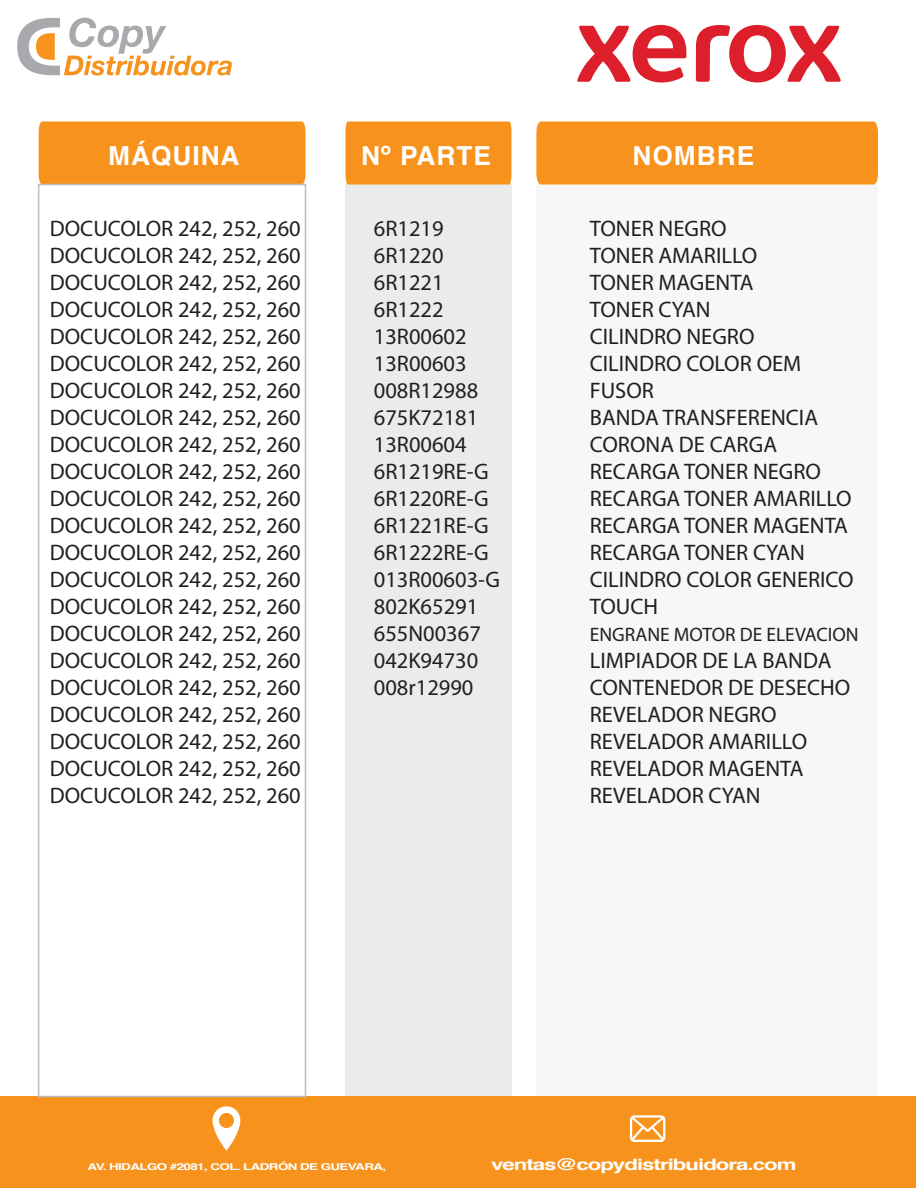
<style>
.page{position:relative;width:918px;height:1188px;background:#fff}
.page>*{position:absolute;margin:0;border:0;box-sizing:border-box;transform-origin:0 0}
.t1{font:700 26.25px "Helvetica";letter-spacing:.04em;color:#fff}
.t2{font:22.5px "Myriad Pro";color:#231f20}
.t3{font:19.5px "Myriad Pro";color:#231f20}
.t4{font:700 15.75px "Helvetica";letter-spacing:-.045em;color:#fff;scale:1.42 1}
.t5{font:700 9.45px "Helvetica";letter-spacing:-.045em;color:#fff;scale:1.42 1}
</style>
<div class="page">
<div style="left:0;top:1096px;width:915px;height:92px;background:#f7931d"></div>
<svg style="left:630px;top:1115px;width:35px;height:27px"></svg>
<svg style="left:212px;top:1106px;width:29px;height:45px"></svg>
<div style="left:345px;top:184px;width:167px;height:912px;background:#ebebec"></div>
<div style="left:536px;top:184px;width:342px;height:912px;background:#f7f7f8"></div>
<svg style="left:17px;top:18px;width:215px;height:58px"></svg>
<div style="left:536px;top:121px;width:342px;height:63px;background:#f7931d"></div>
<div style="left:345px;top:121px;width:167px;height:63px;background:#f7931d"></div>
<div style="left:39px;top:121px;width:267px;height:63px;background:#f7931d"></div>
<div style="left:38px;top:184px;width:268px;height:913px;border:2px solid #bcbdc0"></div>
<svg style="left:577px;top:24px;width:110px;height:59px"></svg>
<svg style="left:696px;top:25px;width:145px;height:58px"></svg>
<p class="t1" style="left:108px;top:135px;width:133px">MÁQUINA</p>
<p class="t1" style="left:361px;top:135px;width:131px">Nº PARTE</p>
<p class="t1" style="left:633px;top:135px;width:123px">NOMBRE</p>
<p class="t2" style="left:50px;top:214px;width:253px">DOCUCOLOR 242, 252, 260</p>
<p class="t2" style="left:374px;top:214px;width:71px">6R1219</p>
<p class="t2" style="left:590px;top:214px;width:138px">TONER NEGRO</p>
<p class="t2" style="left:50px;top:241px;width:253px">DOCUCOLOR 242, 252, 260</p>
<p class="t2" style="left:374px;top:241px;width:71px">6R1220</p>
<p class="t2" style="left:590px;top:241px;width:169px">TONER AMARILLO</p>
<p class="t2" style="left:50px;top:268px;width:253px">DOCUCOLOR 242, 252, 260</p>
<p class="t2" style="left:374px;top:268px;width:71px">6R1221</p>
<p class="t2" style="left:590px;top:268px;width:165px">TONER MAGENTA</p>
<p class="t2" style="left:50px;top:295px;width:253px">DOCUCOLOR 242, 252, 260</p>
<p class="t2" style="left:374px;top:295px;width:71px">6R1222</p>
<p class="t2" style="left:590px;top:295px;width:122px">TONER CYAN</p>
<p class="t2" style="left:50px;top:322px;width:253px">DOCUCOLOR 242, 252, 260</p>
<p class="t2" style="left:374px;top:322px;width:94px">13R00602</p>
<p class="t2" style="left:590px;top:322px;width:166px">CILINDRO NEGRO</p>
<p class="t2" style="left:50px;top:349px;width:253px">DOCUCOLOR 242, 252, 260</p>
<p class="t2" style="left:374px;top:349px;width:94px">13R00603</p>
<p class="t2" style="left:590px;top:349px;width:213px">CILINDRO COLOR OEM</p>
<p class="t2" style="left:50px;top:376px;width:253px">DOCUCOLOR 242, 252, 260</p>
<p class="t2" style="left:374px;top:376px;width:106px">008R12988</p>
<p class="t2" style="left:590px;top:376px;width:66px">FUSOR</p>
<p class="t2" style="left:50px;top:403px;width:253px">DOCUCOLOR 242, 252, 260</p>
<p class="t2" style="left:374px;top:403px;width:106px">675K72181</p>
<p class="t2" style="left:590px;top:403px;width:230px">BANDA TRANSFERENCIA</p>
<p class="t2" style="left:50px;top:430px;width:253px">DOCUCOLOR 242, 252, 260</p>
<p class="t2" style="left:374px;top:430px;width:94px">13R00604</p>
<p class="t2" style="left:590px;top:430px;width:189px">CORONA DE CARGA</p>
<p class="t2" style="left:50px;top:457px;width:253px">DOCUCOLOR 242, 252, 260</p>
<p class="t2" style="left:374px;top:457px;width:116px">6R1219RE-G</p>
<p class="t2" style="left:590px;top:457px;width:233px">RECARGA TONER NEGRO</p>
<p class="t2" style="left:50px;top:484px;width:253px">DOCUCOLOR 242, 252, 260</p>
<p class="t2" style="left:374px;top:484px;width:116px">6R1220RE-G</p>
<p class="t2" style="left:590px;top:484px;width:263px">RECARGA TONER AMARILLO</p>
<p class="t2" style="left:50px;top:511px;width:253px">DOCUCOLOR 242, 252, 260</p>
<p class="t2" style="left:374px;top:511px;width:116px">6R1221RE-G</p>
<p class="t2" style="left:590px;top:511px;width:260px">RECARGA TONER MAGENTA</p>
<p class="t2" style="left:50px;top:538px;width:253px">DOCUCOLOR 242, 252, 260</p>
<p class="t2" style="left:374px;top:538px;width:116px">6R1222RE-G</p>
<p class="t2" style="left:590px;top:538px;width:217px">RECARGA TONER CYAN</p>
<p class="t2" style="left:50px;top:565px;width:253px">DOCUCOLOR 242, 252, 260</p>
<p class="t2" style="left:374px;top:565px;width:128px">013R00603-G</p>
<p class="t2" style="left:590px;top:565px;width:265px">CILINDRO COLOR GENERICO</p>
<p class="t2" style="left:50px;top:592px;width:253px">DOCUCOLOR 242, 252, 260</p>
<p class="t2" style="left:374px;top:592px;width:106px">802K65291</p>
<p class="t2" style="left:590px;top:592px;width:70px">TOUCH</p>
<p class="t2" style="left:50px;top:619px;width:253px">DOCUCOLOR 242, 252, 260</p>
<p class="t2" style="left:374px;top:619px;width:109px">655N00367</p>
<p class="t3" style="left:590px;top:622px;width:270px">ENGRANE MOTOR DE ELEVACION</p>
<p class="t2" style="left:50px;top:646px;width:253px">DOCUCOLOR 242, 252, 260</p>
<p class="t2" style="left:374px;top:646px;width:106px">042K94730</p>
<p class="t2" style="left:590px;top:646px;width:243px">LIMPIADOR DE LA BANDA</p>
<p class="t2" style="left:50px;top:673px;width:253px">DOCUCOLOR 242, 252, 260</p>
<p class="t2" style="left:374px;top:673px;width:101px">008r12990</p>
<p class="t2" style="left:590px;top:673px;width:262px">CONTENEDOR DE DESECHO</p>
<p class="t2" style="left:50px;top:700px;width:253px">DOCUCOLOR 242, 252, 260</p>
<p class="t2" style="left:590px;top:700px;width:188px">REVELADOR NEGRO</p>
<p class="t2" style="left:50px;top:727px;width:253px">DOCUCOLOR 242, 252, 260</p>
<p class="t2" style="left:590px;top:727px;width:219px">REVELADOR AMARILLO</p>
<p class="t2" style="left:50px;top:754px;width:253px">DOCUCOLOR 242, 252, 260</p>
<p class="t2" style="left:590px;top:754px;width:215px">REVELADOR MAGENTA</p>
<p class="t2" style="left:50px;top:781px;width:253px">DOCUCOLOR 242, 252, 260</p>
<p class="t2" style="left:590px;top:781px;width:172px">REVELADOR CYAN</p>
<p class="t5" style="left:88px;top:1159px;width:212px">AV. HIDALGO #2081, COL. LADRÓN DE GUEVARA,</p>
<p class="t4" style="left:491px;top:1152px;width:217px">ventas@copydistribuidora.com</p>
</div>
